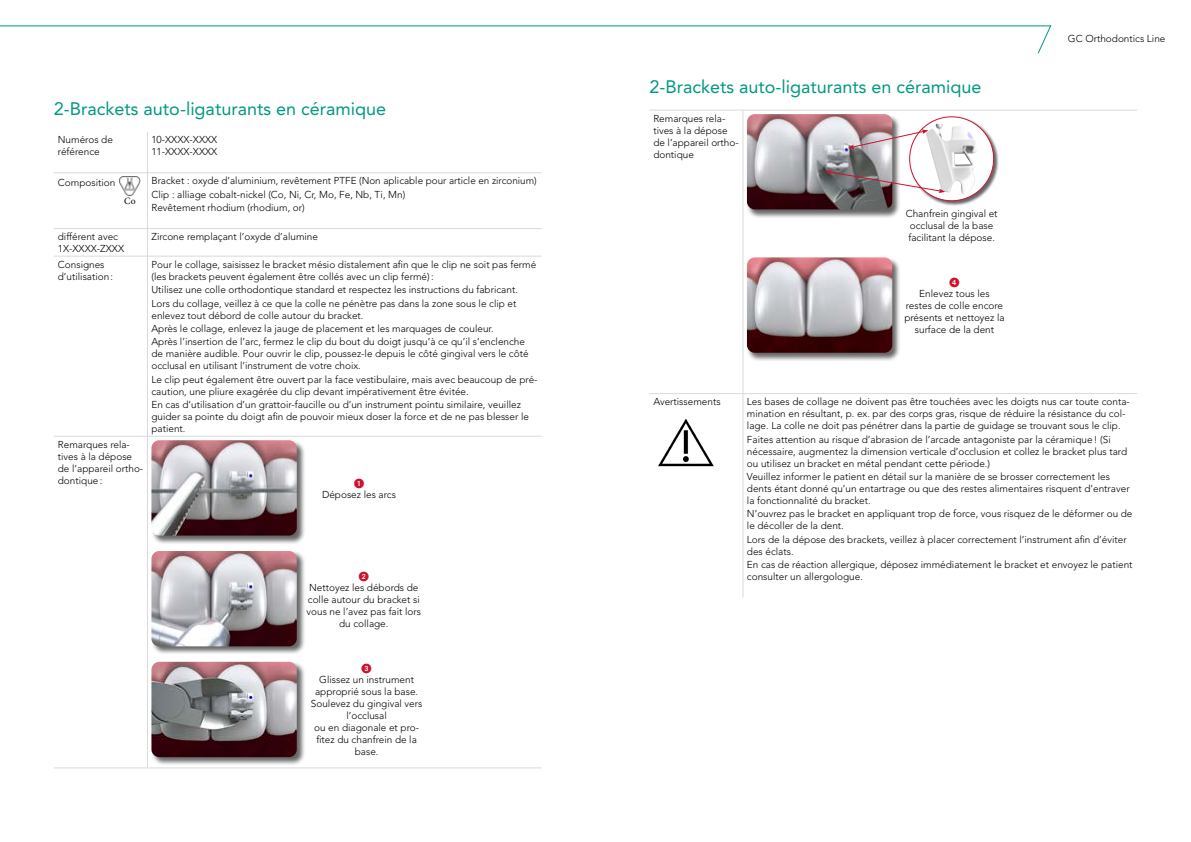
<style>
.page{position:relative;width:1191px;height:842px;background:#fff}
.page>*{position:absolute;margin:0;border:0;box-sizing:border-box;transform-origin:0 0}
.Sub_title{font:18px "Avenir LT Std";color:#009880}
.texte{font:300 10px/12px "Avenir LT Std";color:#000}
.t1{font:9.6px "Minion Pro";color:#000}
.s1{color:#cd122d}
</style>
<div class="page">
<svg style="left:0;top:25px;width:1051px;height:29px"></svg>
<hr style="left:743px;top:110px;width:1px;height:283px;background:#d8dada">
<hr style="left:743px;top:394px;width:1px;height:204px;background:#d8dada">
<hr style="left:649px;top:110px;width:94px;height:1px;background:#d8dada">
<hr style="left:743px;top:110px;width:394px;height:1px;background:#d8dada">
<hr style="left:649px;top:393px;width:94px;height:1px;background:#d8dada">
<hr style="left:743px;top:393px;width:394px;height:1px;background:#d8dada">
<div style="left:747px;top:257px;width:154px;height:104px;background:#000;opacity:.6"></div>
<img style="left:747px;top:257px;width:145px;height:96px">
<div style="left:747px;top:114px;width:154px;height:104px;background:#000;opacity:.6"></div>
<img style="left:747px;top:114px;width:145px;height:95px">
<div style="left:909px;top:117px;width:90px;height:90px;background:#000;opacity:.6"></div>
<div style="left:909px;top:117px;width:84px;height:84px;background:#fff;border-radius:50%"></div>
<img style="left:925px;top:122px;width:53px;height:72px">
<svg style="left:848px;top:129px;width:80px;height:20px"></svg>
<svg style="left:825px;top:170px;width:120px;height:23px"></svg>
<img style="left:658px;top:419px;width:56px;height:48px">
<hr style="left:147px;top:132px;width:1px;height:41px;background:#d8dada">
<hr style="left:54px;top:173px;width:93px;height:1px;background:#d8dada">
<hr style="left:147px;top:173px;width:394px;height:1px;background:#d8dada">
<hr style="left:147px;top:173px;width:1px;height:55px;background:#d8dada">
<hr style="left:54px;top:228px;width:93px;height:1px;background:#d8dada">
<hr style="left:147px;top:228px;width:394px;height:1px;background:#d8dada">
<svg style="left:147px;top:229px;width:1px;height:27px"></svg>
<hr style="left:54px;top:256px;width:93px;height:1px;background:#d8dada">
<hr style="left:147px;top:256px;width:394px;height:1px;background:#d8dada">
<hr style="left:147px;top:256px;width:1px;height:180px;background:#d8dada">
<hr style="left:54px;top:436px;width:93px;height:1px;background:#d8dada">
<hr style="left:147px;top:436px;width:394px;height:1px;background:#d8dada">
<hr style="left:147px;top:436px;width:1px;height:332px;background:#d8dada">
<hr style="left:54px;top:768px;width:93px;height:1px;background:#d8dada">
<hr style="left:147px;top:768px;width:394px;height:1px;background:#d8dada">
<img style="left:119px;top:177px;width:22px;height:19px">
<div style="left:151px;top:440px;width:154px;height:104px;background:#000;opacity:.6"></div>
<img style="left:151px;top:440px;width:146px;height:96px">
<div style="left:151px;top:551px;width:154px;height:104px;background:#000;opacity:.6"></div>
<img style="left:151px;top:551px;width:146px;height:95px">
<div style="left:151px;top:662px;width:154px;height:104px;background:#000;opacity:.6"></div>
<img style="left:151px;top:662px;width:146px;height:95px">
<p class="Sub_title" style="left:54px;top:98px;width:334px">2-Brackets auto-ligaturants en céramique</p>
<p class="texte" style="left:58px;top:134px;width:57px">Numéros de référence</p>
<p class="texte" style="left:151px;top:134px;width:67px">10-XXXX-XXXX<br>11-XXXX-XXXX</p>
<p class="texte" style="left:58px;top:176px;width:59px">Composition</p>
<p class="t1" style="left:124px;top:194px;width:13px">Co</p>
<p class="texte" style="left:151px;top:175px;width:387px">Bracket : oxyde d’aluminium, revêtement PTFE (Non aplicable pour article en zirconium)</p>
<p class="texte" style="left:151px;top:188px;width:255px">Clip : alliage cobalt-nickel (Co, Ni, Cr, Mo, Fe, Nb, Ti, Mn)</p>
<p class="texte" style="left:151px;top:202px;width:155px">Revêtement rhodium (rhodium, or)</p>
<p class="texte" style="left:58px;top:231px;width:68px">différent avec<br>1X-XXXX-ZXXX</p>
<p class="texte" style="left:151px;top:231px;width:168px">Zircone remplaçant l’oxyde d’alumine</p>
<p class="texte" style="left:58px;top:258px;width:57px">Consignes d’utilisation:</p>
<p class="texte" style="left:151px;top:258px;width:386px">Pour le collage, saisissez le bracket mésio distalement afin que le clip ne soit pas fermé (les brackets peuvent également être collés avec un clip fermé):</p>
<p class="texte" style="left:151px;top:284px;width:368px">Utilisez une colle orthodontique standard et respectez les instructions du fabricant.</p>
<p class="texte" style="left:151px;top:297px;width:366px">Lors du collage, veillez à ce que la colle ne pénètre pas dans la zone sous le clip et enlevez tout débord de colle autour du bracket.</p>
<p class="texte" style="left:151px;top:323px;width:344px">Après le collage, enlevez la jauge de placement et les marquages de couleur.</p>
<p class="texte" style="left:151px;top:336px;width:379px">Après l’insertion de l’arc, fermez le clip du bout du doigt jusqu’à ce qu’il s’enclenche de manière audible. Pour ouvrir le clip, poussez-le depuis le côté gingival vers le côté occlusal en utilisant l’instrument de votre choix.</p>
<p class="texte" style="left:151px;top:373px;width:388px">Le clip peut également être ouvert par la face vestibulaire, mais avec beaucoup de pré&shy;caution, une pliure exagérée du clip devant impérativement être évitée.</p>
<p class="texte" style="left:151px;top:399px;width:379px">En cas d’utilisation d’un grattoir-faucille ou d’un instrument pointu similaire, veuillez guider sa pointe du doigt afin de pouvoir mieux doser la force et de ne pas blesser le patient.</p>
<p class="texte" style="left:58px;top:438px;width:87px">Remarques rela&shy;tives à la dépose de l’appareil ortho&shy;dontique:</p>
<p class="texte" style="left:322px;top:488px;width:75px">Déposez les arcs</p>
<p class="texte" style="left:306px;top:581px;width:116px;text-align:center">Nettoyez les débords de colle autour du bracket si vous ne l’avez pas fait lors du collage.</p>
<p class="texte" style="left:319px;top:674px;width:96px">Glissez un instrument</p>
<p class="texte" style="left:315px;top:686px;width:105px">approprié sous la base.</p>
<p class="texte" style="left:311px;top:698px;width:113px;text-align:center">Soulevez du gingival vers l’occlusal</p>
<p class="texte" style="left:314px;top:722px;width:106px;text-align:center">ou en diagonale et pro&shy;fitez du chanfrein de la base.</p>
<p class="Sub_title" style="left:649px;top:76px;width:334px">2-Brackets auto-ligaturants en céramique</p>
<p class="texte" style="left:653px;top:112px;width:87px">Remarques rela&shy;tives à la dépose de l’appareil ortho&shy;dontique</p>
<p class="texte" style="left:905px;top:208px;width:93px">Chanfrein gingival et occlusal de la base facilitant la dépose.</p>
<p class="texte" style="left:904px;top:276px;width:102px;text-align:center"><span class="s1">✔<br></span>Enlevez tous les<br>restes de colle encore présents et nettoyez la surface de la dent</p>
<p class="texte" style="left:1068px;top:32px;width:99px">GC Orthodontics Line</p>
<p class="texte" style="left:653px;top:396px;width:69px">Avertissements</p>
<p class="texte" style="left:747px;top:396px;width:384px">Les bases de collage ne doivent pas être touchées avec les doigts nus car toute conta&shy;mination en résultant, p. ex. par des corps gras, risque de réduire la résistance du col&shy;lage. La colle ne doit pas pénétrer dans la partie de guidage se trouvant sous le clip.</p>
<p class="texte" style="left:747px;top:433px;width:382px">Faites attention au risque d’abrasion de l’arcade antagoniste par la céramique! (Si nécessaire, augmentez la dimension verticale d’occlusion et collez le bracket plus tard ou utilisez un bracket en métal pendant cette période.)</p>
<p class="texte" style="left:747px;top:471px;width:384px">Veuillez informer le patient en détail sur la manière de se brosser correctement les dents étant donné qu’un entartrage ou que des restes alimentaires risquent d’entraver la fonctionnalité du bracket.</p>
<p class="texte" style="left:747px;top:508px;width:387px">N’ouvrez pas le bracket en appliquant trop de force, vous risquez de le déformer ou de le décoller de la dent.</p>
<p class="texte" style="left:747px;top:533px;width:381px">Lors de la dépose des brackets, veillez à placer correctement l’instrument afin d’éviter des éclats.</p>
<p class="texte" style="left:747px;top:559px;width:387px">En cas de réaction allergique, déposez immédiatement le bracket et envoyez le patient consulter un allergologue.</p>
</div>
